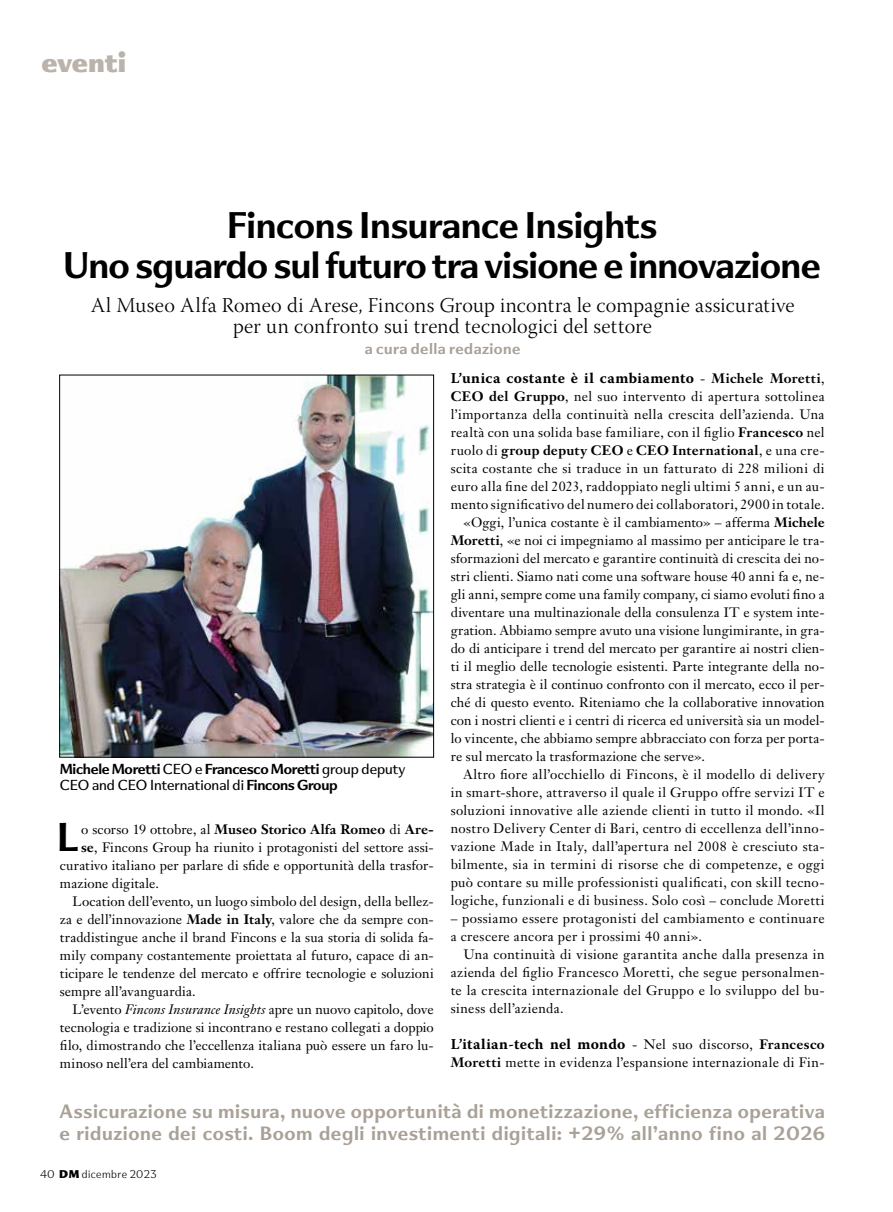
<style>
.page{position:relative;width:893px;height:1212px;background:#fff}
.page>*{position:absolute;margin:0;border:0;box-sizing:border-box;transform-origin:0 0}
.t1{font:700 37.5px "Super Blue";color:#000}
.t2{font:700 34.5px/40.5px "Super Blue";letter-spacing:-.02em;color:#000;text-align:center}
.t3{font:900 25.5px "Super Blue";letter-spacing:-.005em;color:#bbb3ab}
.t4{font:21px/21.3px "Warnock Pro Light Subh";letter-spacing:.01em;color:#000;text-align:center}
.t5{font:700 18px/21.8px "Super Blue";letter-spacing:.03em;color:#a9a197}
.t6{font:700 15px "Warnock Pro";letter-spacing:.025em;color:#000}
.t7{font:700 14.25px "Super Blue";letter-spacing:.03em;color:#a9a197}
.t8{font:13.5px/18px "Janson Text LT Std";letter-spacing:.02em;color:#000}
.t9{font:700 13.5px "Janson Text LT Std";letter-spacing:.02em;color:#000}
.t10{font:700 13.5px/16.5px "Super Blue";letter-spacing:-.02em;color:#000}
.t11{font:13.5px "Janson Text LT Std";color:#000}
.t12{font:300 10.5px "Super Blue";letter-spacing:.045em;color:#000}
.s1{font-family:"Janson Text LT Std";font-weight:400;font-size:13.5px}
.s2{font-family:"Janson Text LT Std";font-size:13.5px}
.s3{font-weight:700}
.s4{font-weight:400}
.s5{font-style:italic}
.s6{font-weight:900}
</style>
<div class="page">
<img style="left:61px;top:377px;width:371px;height:378px">
<div style="left:59px;top:375px;width:375px;height:382px;border:1px solid #000"></div>
<h3 class="t3" style="left:41px;top:43px;width:86px">eventi</h3>
<h2 class="t2" style="left:63px;top:204px;width:759px">Fincons Insurance Insights<br>Uno sguardo sul futuro tra visione e innovazione</h2>
<h3 class="t4" style="left:91px;top:296px;width:705px">Al Museo Alfa Romeo di Arese, Fincons Group incontra le compagnie assicurative per un confronto sui trend tecnologici del settore</h3>
<p class="t7" style="left:365px;top:338px;width:157px">a cura della redazione</p>
<p class="t6" style="left:451px;top:369px;width:375px">L’unica costante è il cambiamento <span class="s1">-</span> <span class="s2">Michele Moretti</span><span class="s1">,</span></p>
<p class="t8" style="left:451px;top:387px;width:375px"><span class="s3">CEO del Gruppo</span>, nel suo intervento di apertura sottolinea</p>
<p class="t8" style="left:451px;top:405px;width:375px">l’importanza della continuità nella crescita dell’azienda. Una</p>
<p class="t8" style="left:451px;top:423px;width:375px">realtà con una solida base familiare, con il figlio <span class="s3">Francesco</span> nel</p>
<p class="t9" style="left:451px;top:442px;width:375px"><span class="s4">ruolo di</span> group deputy CEO <span class="s4">e</span> CEO International<span class="s4">, e una cre-</span></p>
<p class="t8" style="left:451px;top:459px;width:375px">scita costante che si traduce in un fatturato di 228 milioni di</p>
<p class="t8" style="left:451px;top:477px;width:375px">euro alla fine del 2023, raddoppiato negli ultimi 5 anni, e un au-</p>
<p class="t8" style="left:451px;top:495px;width:375px">mento significativo del numero dei collaboratori, 2900 in totale.</p>
<p class="t8" style="left:463px;top:513px;width:363px">«Oggi, l’unica costante è il cambiamento» – afferma <span class="s3">Michele</span></p>
<p class="t8" style="left:451px;top:531px;width:375px"><span class="s3">Moretti</span>, «e noi ci impegniamo al massimo per anticipare le tra-</p>
<p class="t8" style="left:451px;top:549px;width:375px">sformazioni del mercato e garantire continuità di crescita dei no-</p>
<p class="t8" style="left:451px;top:567px;width:375px">stri clienti. Siamo nati come una software house 40 anni fa e, ne-</p>
<p class="t8" style="left:451px;top:585px;width:375px">gli anni, sempre come una family company, ci siamo evoluti fino a</p>
<p class="t8" style="left:451px;top:603px;width:375px">diventare una multinazionale della consulenza IT e system inte-</p>
<p class="t8" style="left:451px;top:621px;width:375px">gration. Abbiamo sempre avuto una visione lungimirante, in gra-</p>
<p class="t8" style="left:451px;top:639px;width:375px">do di anticipare i trend del mercato per garantire ai nostri clien-</p>
<p class="t8" style="left:451px;top:657px;width:375px">ti il meglio delle tecnologie esistenti. Parte integrante della no-</p>
<p class="t8" style="left:451px;top:675px;width:375px">stra strategia è il continuo confronto con il mercato, ecco il per-</p>
<p class="t8" style="left:451px;top:693px;width:375px">ché di questo evento. Riteniamo che la collaborative innovation</p>
<p class="t8" style="left:451px;top:711px;width:375px">con i nostri clienti e i centri di ricerca ed università sia un model-</p>
<p class="t8" style="left:451px;top:729px;width:375px">lo vincente, che abbiamo sempre abbracciato con forza per porta-</p>
<p class="t8" style="left:451px;top:747px;width:256px">re sul mercato la trasformazione che serve».</p>
<p class="t8" style="left:463px;top:765px;width:363px">Altro fiore all’occhiello di Fincons, è il modello di delivery</p>
<p class="t8" style="left:451px;top:783px;width:375px">in smart-shore, attraverso il quale il Gruppo offre servizi IT e</p>
<p class="t8" style="left:451px;top:801px;width:375px">soluzioni innovative alle aziende clienti in tutto il mondo. «Il</p>
<p class="t8" style="left:451px;top:819px;width:375px">nostro Delivery Center di Bari, centro di eccellenza dell’inno-</p>
<p class="t8" style="left:451px;top:837px;width:375px">vazione Made in Italy, dall’apertura nel 2008 è cresciuto sta-</p>
<p class="t8" style="left:451px;top:855px;width:375px">bilmente, sia in termini di risorse che di competenze, e oggi</p>
<p class="t8" style="left:451px;top:873px;width:375px">può contare su mille professionisti qualificati, con skill tecno-</p>
<p class="t8" style="left:451px;top:891px;width:375px">logiche, funzionali e di business. Solo così – conclude Moretti</p>
<p class="t8" style="left:451px;top:909px;width:375px">– possiamo essere protagonisti del cambiamento e continuare a crescere ancora per i prossimi 40 anni».</p>
<p class="t8" style="left:451px;top:945px;width:375px;text-align:justify;text-indent:13px">Una continuità di visione garantita anche dalla presenza in azienda del figlio Francesco Moretti, che segue personalmen&shy;te la crescita internazionale del Gruppo e lo sviluppo del bu&shy;siness dell’azienda.</p>
<p class="t6" style="left:451px;top:1035px;width:375px">L’italian-tech nel mondo <span class="s1">- Nel suo discorso,</span> <span class="s2">Francesco</span></p>
<p class="t8" style="left:451px;top:1053px;width:375px"><span class="s3">Moretti</span> mette in evidenza l’espansione internazionale di Fin-</p>
<p class="t10" style="left:60px;top:760px;width:347px">Michele Moretti <span class="s4">CEO e</span> Francesco Moretti <span class="s4">group deputy<br>CEO and CEO International di</span> Fincons Group</p>
<h1 class="t1" style="left:57px;top:809px;width:23px">L</h1>
<p class="t9" style="left:81px;top:820px;width:354px"><span class="s4">o scorso 19 ottobre, al</span> Museo Storico Alfa Romeo <span class="s4">di</span> Are-</p>
<p class="t8" style="left:81px;top:838px;width:354px"><span class="s3">se</span>, Fincons Group ha riunito i protagonisti del settore assi-</p>
<p class="t8" style="left:60px;top:856px;width:375px">curativo italiano per parlare di sfide e opportunità della trasfor-</p>
<p class="t8" style="left:60px;top:874px;width:101px">mazione digitale.</p>
<p class="t8" style="left:73px;top:892px;width:363px">Location dell’evento, un luogo simbolo del design, della bellez-</p>
<p class="t8" style="left:60px;top:910px;width:375px">za e dell’innovazione <span class="s3">Made in Italy</span>, valore che da sempre con-</p>
<p class="t8" style="left:60px;top:928px;width:375px">traddistingue anche il brand Fincons e la sua storia di solida fa-</p>
<p class="t8" style="left:60px;top:946px;width:375px">mily company costantemente proiettata al futuro, capace di an-</p>
<p class="t8" style="left:60px;top:964px;width:375px">ticipare le tendenze del mercato e offrire tecnologie e soluzioni</p>
<p class="t8" style="left:60px;top:982px;width:137px">sempre all’avanguardia.</p>
<p class="t11" style="left:73px;top:1000px;width:363px">L’evento <span class="s5">Fincons Insurance Insights</span> apre un nuovo capitolo, dove</p>
<p class="t8" style="left:60px;top:1018px;width:375px">tecnologia e tradizione si incontrano e restano collegati a doppio</p>
<p class="t8" style="left:60px;top:1036px;width:375px">filo, dimostrando che l’eccellenza italiana può essere un faro lu-</p>
<p class="t8" style="left:60px;top:1054px;width:196px">minoso nell’era del cambiamento.</p>
<h3 class="t5" style="left:60px;top:1100px;width:767px">Assicurazione su misura, nuove opportunità di monetizzazione, efficienza operativa e riduzione dei costi. Boom degli investimenti digitali: +29% all’anno fino al 2026</h3>
<p class="t12" style="left:40px;top:1167px;width:118px">40 <span class="s6">DM</span> dicembre 2023</p>
</div>
